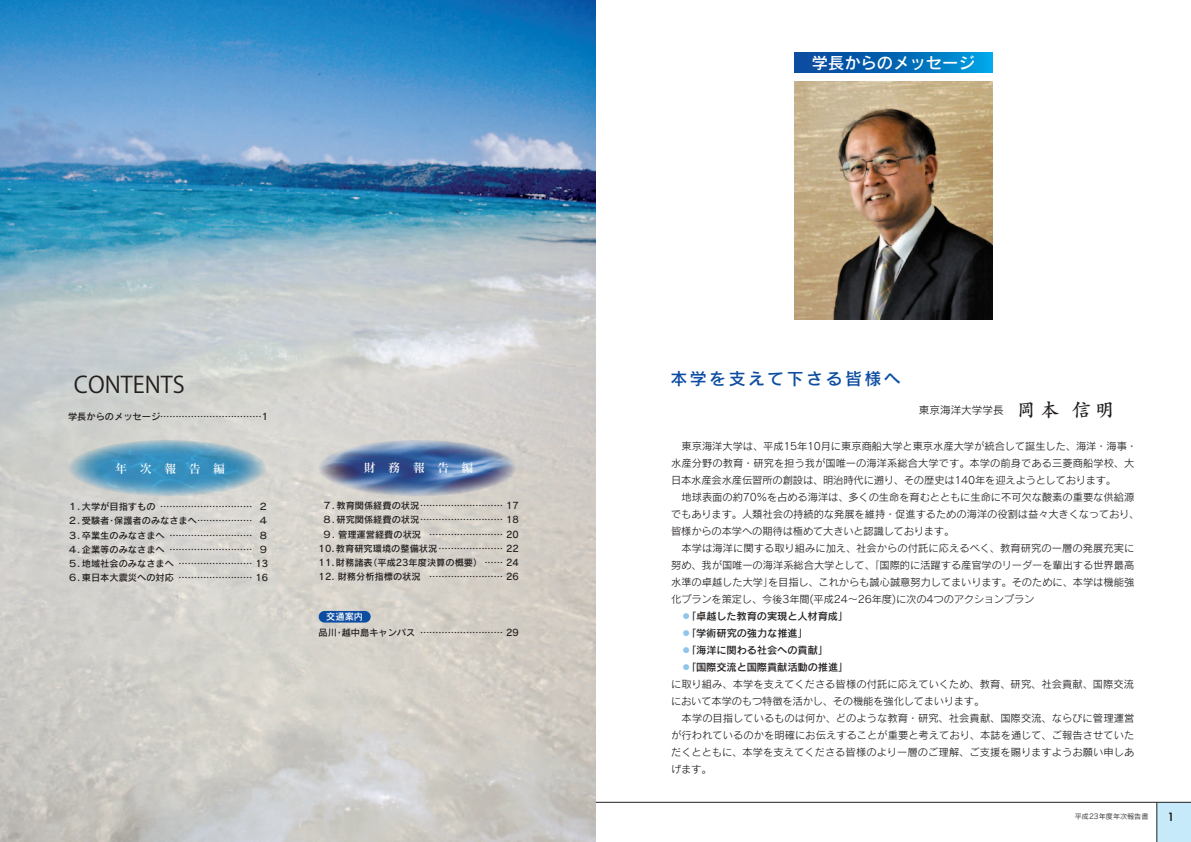
<style>
.page{position:relative;width:1191px;height:842px;background:#fff}
.page>*{position:absolute;margin:0;border:0;box-sizing:border-box;transform-origin:0 0}
.t1{font:22.7px "Koz Go Pro";color:#231f20}
.t2{font:19.1px "Greco Std DB";color:#231f20}
.t3{font:17px "Rodin Pro DB";letter-spacing:.14em;color:#0d4da1}
.t4{font:16.3px "Rodin Pro DB";color:#fff}
.t5{font:12px "Matisse Pro DB";letter-spacing:1.03em;color:#fff}
.t6{font:600 11.3px "Avant Garde";color:#231f20}
.t7{font:10.6px "Rodin Pro M";color:#231f20}
.t8{font:10.3px/17px "Rodin Pro M";letter-spacing:-.005em;color:#231f20}
.t9{font:10.3px/17px "Rodin Pro DB";letter-spacing:-.01em;color:#231f20}
.t10{font:9.2px/14.2px "Rodin Pro DB";color:#231f20}
.t11{font:9.2px "Rodin Pro DB";color:#fff}
.t12{font:7.1px "Rodin Pro M";color:#231f20}
.s1{color:#92c5ea}
</style>
<div class="page">
<img style="left:0;top:0;width:595px;height:842px">
<img style="left:794px;top:81px;width:198px;height:239px">
<img style="left:319px;top:440px;width:198px;height:57px">
<img style="left:68px;top:440px;width:198px;height:57px">
<div style="left:319px;top:611px;width:52px;height:11px;background:#0d4da1;border-radius:6px"></div>
<svg style="left:794px;top:53px;width:198px;height:20px;background:#026bb8"></svg>
<div style="left:1156px;top:802px;width:35px;height:40px;background:#c6eafa"></div>
<hr style="left:596px;top:802px;width:595px;height:1px;background:#231f20">
<hr style="left:1156px;top:802px;width:1px;height:40px;background:#231f20">
<h1 class="t1" style="left:74px;top:370px;width:112px">CONTENTS</h1>
<p class="t10" style="left:68px;top:409px;width:201px">学長からのメッセージ……………………………1</p>
<p class="t5" style="left:115px;top:461px;width:111px">年次報告編</p>
<p class="t10" style="left:68px;top:499px;width:201px;text-align:justify">１．大学が目指すもの ………………………… ２<br>２．受験者・保護者のみなさまへ……………… ４<br>３．卒業生のみなさまへ ……………………… ８<br>４．企業等のみなさまへ ……………………… ９<br>５．地域社会のみなさまへ …………………… 13<br>６．東日本大震災への対応 …………………… 16</p>
<p class="t5" style="left:364px;top:460px;width:111px">財務報告編</p>
<p class="t10" style="left:323px;top:498px;width:198px">７．教育関係経費の状況……………………… 17<br>８．研究関係経費の状況……………………… 18</p>
<p class="t10" style="left:319px;top:527px;width:201px;text-align:center">９. 管理運営経費の状況 …………………… 20<br>10．教育研究環境の整備状況………………… 22<br>11．財務諸表（平成23年度決算の概要） …… 24</p>
<p class="t10" style="left:319px;top:569px;width:201px">12. 財務分析指標の状況 …………………… 26</p>
<p class="t11" style="left:326px;top:611px;width:38px">交通案内</p>
<p class="t10" style="left:319px;top:625px;width:201px">品川・越中島キャンパス ……………………… 29</p>
<h3 class="t4" style="left:811px;top:52px;width:164px">学長からのメッセージ</h3>
<h3 class="t3" style="left:670px;top:367px;width:232px">本学を支えて下さる皆様へ</h3>
<p class="t7" style="left:918px;top:403px;width:87px">東京海洋大学学長</p>
<h2 class="t2" style="left:1016px;top:397px;width:99px">岡本 信明</h2>
<p class="t8" style="left:671px;top:437px;width:470px">　東京海洋大学は、平成15年10月に東京商船大学と東京水産大学が統合して誕生した、海洋・海事・水産分野の教育・研究を担う我が国唯一の海洋系総合大学です。本学の前身である三菱商船学校、大日本水産会水産伝習所の創設は、明治時代に遡り、その歴史は140年を迎えようとしております。<br>　地球表面の約70％を占める海洋は、多くの生命を育むとともに生命に不可欠な酸素の重要な供給源でもあります。人類社会の持続的な発展を維持・促進するための海洋の役割は益々大きくなっており、皆様からの本学への期待は極めて大きいと認識しております。<br>　本学は海洋に関する取り組みに加え、社会からの付託に応えるべく、教育研究の一層の発展充実に努め、我が国唯一の海洋系総合大学として、「国際的に活躍する産官学のリーダーを輩出する世界最高水準の卓越した大学」を目指し、これからも誠心誠意努力してまいります。そのために、本学は機能強化プランを策定し、今後3年間(平成24～26年度)に次の4つのアクションプラン</p>
<p class="t9" style="left:681px;top:607px;width:169px"><span class="s1">◦</span>「卓越した教育の実現と人材育成」<span class="s1">◦</span>「学術研究の強力な推進」<br><span class="s1">◦</span>「海洋に関わる社会への貢献」<br><span class="s1">◦</span>「国際交流と国際貢献活動の推進」</p>
<p class="t8" style="left:671px;top:675px;width:465px">に取り組み、本学を支えてくださる皆様の付託に応えていくため、教育、研究、社会貢献、国際交流において本学のもつ特徴を活かし、その機能を強化してまいります。<br>　本学の目指しているものは何か、どのような教育・研究、社会貢献、国際交流、ならびに管理運営が行われているのかを明確にお伝えすることが重要と考えており、本誌を通じて、ご報告させていただくとともに、本学を支えてくださる皆様のより一層のご理解、ご支援を賜りますようお願い申しあげます。</p>
<p class="t12" style="left:1074px;top:812px;width:75px">平成23年度年次報告書</p>
<p class="t6" style="left:1167px;top:809px;width:8px">1</p>
</div>
